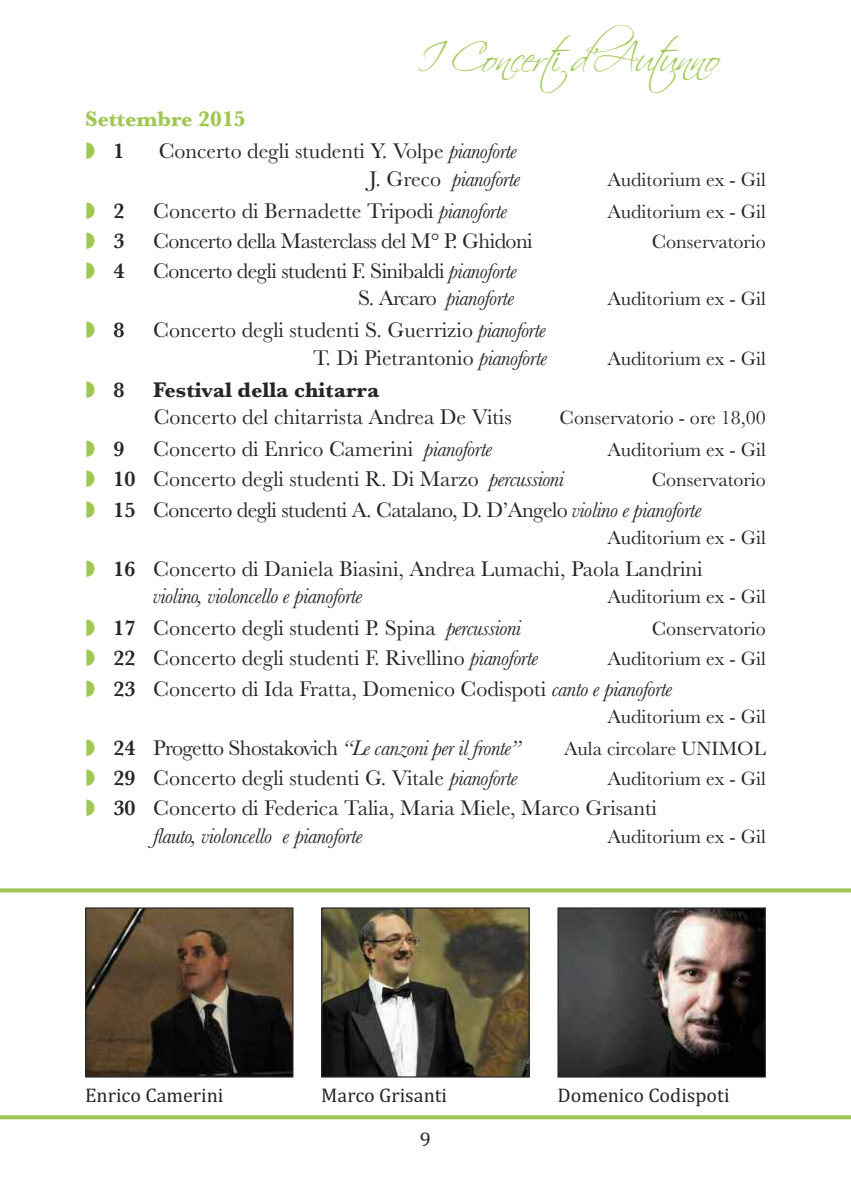
<style>
.page{position:relative;width:851px;height:1191px;background:#fff}
.page>*{position:absolute;margin:0;border:0;box-sizing:border-box;transform-origin:0 0}
.t1{font:40px "Scriptina Pro";color:#9fc751}
.t2{font:22px/27.4px "Baskerville";color:#272627;text-align:right}
.t3{font:22px/27.4px "Baskerville";letter-spacing:-.025em;color:#272627;text-align:right}
.t4{font:italic 22px "Baskerville";letter-spacing:-.025em;color:#272627}
.t5{font:700 22px "Baskerville";color:#272627}
.t6{font:700 22px/32px "Baskerville";color:#9fc751}
.t7{font:600 22px "Baskerville";color:#272627}
.t8{font:20px "Baskerville";color:#272627}
.t9{font:20px "Cambria";color:#272627}
.s1{font-weight:600;color:#272627}
.s2{font-style:italic}
.s3{color:#9fc751}
.s4{font-weight:600}
.s5{font-weight:600;font-style:normal}
.s6{font-style:normal}
</style>
<div class="page">
<svg style="left:0;top:888px;width:850px;height:4px;background:#a8cc62"></svg>
<svg style="left:0;top:1115px;width:850px;height:4px;background:#a5ca5c"></svg>
<img style="left:87px;top:909px;width:204px;height:166px">
<div style="left:85px;top:907px;width:208px;height:170px;border:1px solid #272627"></div>
<img style="left:323px;top:909px;width:204px;height:166px">
<div style="left:321px;top:907px;width:208px;height:170px;border:1px solid #272627"></div>
<img style="left:559px;top:909px;width:204px;height:166px">
<div style="left:557px;top:907px;width:208px;height:170px;border:1px solid #272627"></div>
<h1 class="t1" style="left:417px;top:34px;width:302px">I Concerti d’Autunno</h1>
<p class="t6" style="left:85px;top:103px;width:162px">Settembre 2015 ◗ <span class="s1">1</span></p>
<p class="t2" style="left:159px;top:137px;width:363px">Concerto degli studenti Y. Volpe <span class="s2">pianoforte<br></span>J. Greco <span class="s2">pianoforte</span></p>
<p class="t8" style="left:607px;top:167px;width:160px">Auditorium ex - Gil</p>
<p class="t7" style="left:85px;top:197px;width:41px"><span class="s3">◗</span> 2</p>
<p class="t2" style="left:153px;top:196px;width:355px">Concerto di Bernadette Tripodi <span class="s2">pianoforte</span></p>
<p class="t8" style="left:607px;top:199px;width:160px">Auditorium ex - Gil</p>
<p class="t7" style="left:85px;top:227px;width:41px"><span class="s3">◗</span> 3</p>
<p class="t3" style="left:153px;top:226px;width:381px">Concerto della Masterclass del M° P. Ghidoni</p>
<p class="t8" style="left:651px;top:229px;width:115px">Conservatorio</p>
<p class="t7" style="left:85px;top:257px;width:41px"><span class="s3">◗</span> 4</p>
<p class="t3" style="left:153px;top:257px;width:365px">Concerto degli studenti F. Sinibaldi <span class="s2">pianoforte<br></span>S. Arcaro <span class="s2">pianoforte</span></p>
<p class="t8" style="left:607px;top:287px;width:160px">Auditorium ex - Gil</p>
<p class="t7" style="left:85px;top:317px;width:41px"><span class="s3">◗</span> 8</p>
<p class="t2" style="left:153px;top:316px;width:395px">Concerto degli studenti S. Guerrizio <span class="s2">pianoforte<br></span>T. Di Pietrantonio <span class="s2">pianoforte</span></p>
<p class="t8" style="left:607px;top:346px;width:160px">Auditorium ex - Gil</p>
<p class="t7" style="left:85px;top:376px;width:41px"><span class="s3">◗</span> 8</p>
<p class="t5" style="left:153px;top:376px;width:228px">Festival della chitarra</p>
<p class="t2" style="left:154px;top:403px;width:359px">Concerto del chitarrista Andrea De Vitis</p>
<p class="t8" style="left:559px;top:406px;width:208px">Conservatorio - ore 18,00</p>
<p class="t7" style="left:85px;top:436px;width:41px"><span class="s3">◗</span> 9</p>
<p class="t2" style="left:153px;top:435px;width:340px">Concerto di Enrico Camerini <span class="s2">pianoforte</span></p>
<p class="t8" style="left:607px;top:437px;width:160px">Auditorium ex - Gil</p>
<p class="t2" style="left:85px;top:465px;width:480px"><span class="s3">◗</span> <span class="s4">10</span> Concerto degli studenti R. Di Marzo <span class="s2">percussioni</span></p>
<p class="t8" style="left:651px;top:468px;width:115px">Conservatorio</p>
<p class="t3" style="left:85px;top:495px;width:617px"><span class="s3">◗</span> <span class="s4">15</span> Concerto degli studenti A. Catalano, D. D’Angelo <span class="s2">violino e pianoforte</span></p>
<p class="t8" style="left:607px;top:525px;width:160px">Auditorium ex - Gil</p>
<p class="t2" style="left:153px;top:554px;width:551px;text-align:left;text-indent:-68px"><span class="s3">◗</span> <span class="s4">16</span> Concerto di Daniela Biasini, Andrea Lumachi, Paola Landrini <span class="s2">violino, violoncello e pianoforte</span></p>
<p class="t8" style="left:607px;top:585px;width:160px">Auditorium ex - Gil</p>
<p class="t2" style="left:85px;top:614px;width:437px"><span class="s3">◗</span> <span class="s4">17</span> Concerto degli studenti P. Spina <span class="s2">percussioni</span></p>
<p class="t8" style="left:651px;top:616px;width:115px">Conservatorio</p>
<p class="t2" style="left:85px;top:644px;width:454px"><span class="s3">◗</span> <span class="s4">22</span> Concerto degli studenti F. Rivellino <span class="s2">pianoforte</span></p>
<p class="t8" style="left:607px;top:647px;width:160px">Auditorium ex - Gil</p>
<p class="t2" style="left:85px;top:674px;width:588px"><span class="s3">◗</span> <span class="s4">23</span> Concerto di Ida Fratta, Domenico Codispoti <span class="s2">canto e pianoforte</span></p>
<p class="t8" style="left:607px;top:704px;width:160px">Auditorium ex - Gil</p>
<p class="t4" style="left:85px;top:734px;width:437px"><span class="s3">◗</span> <span class="s5">24</span> <span class="s6">Progetto Shostakovich</span> “Le canzoni per il fronte”</p>
<p class="t8" style="left:564px;top:736px;width:203px">Aula circolare UNIMOL</p>
<p class="t2" style="left:85px;top:764px;width:434px"><span class="s3">◗</span> <span class="s4">29</span> Concerto degli studenti G. Vitale <span class="s2">pianoforte</span></p>
<p class="t8" style="left:607px;top:766px;width:160px">Auditorium ex - Gil</p>
<p class="t2" style="left:153px;top:794px;width:505px;text-align:left;text-indent:-68px"><span class="s3">◗</span> <span class="s4">30</span> Concerto di Federica Talia, Maria Miele, Marco Grisanti <span class="s2">flauto, violoncello e pianoforte</span></p>
<p class="t8" style="left:607px;top:824px;width:160px">Auditorium ex - Gil</p>
<p class="t9" style="left:85px;top:1083px;width:140px">Enrico Camerini</p>
<p class="t9" style="left:321px;top:1083px;width:127px">Marco Grisanti</p>
<p class="t9" style="left:557px;top:1083px;width:173px">Domenico Codispoti</p>
<p class="t9" style="left:420px;top:1126px;width:13px">9</p>
</div>
